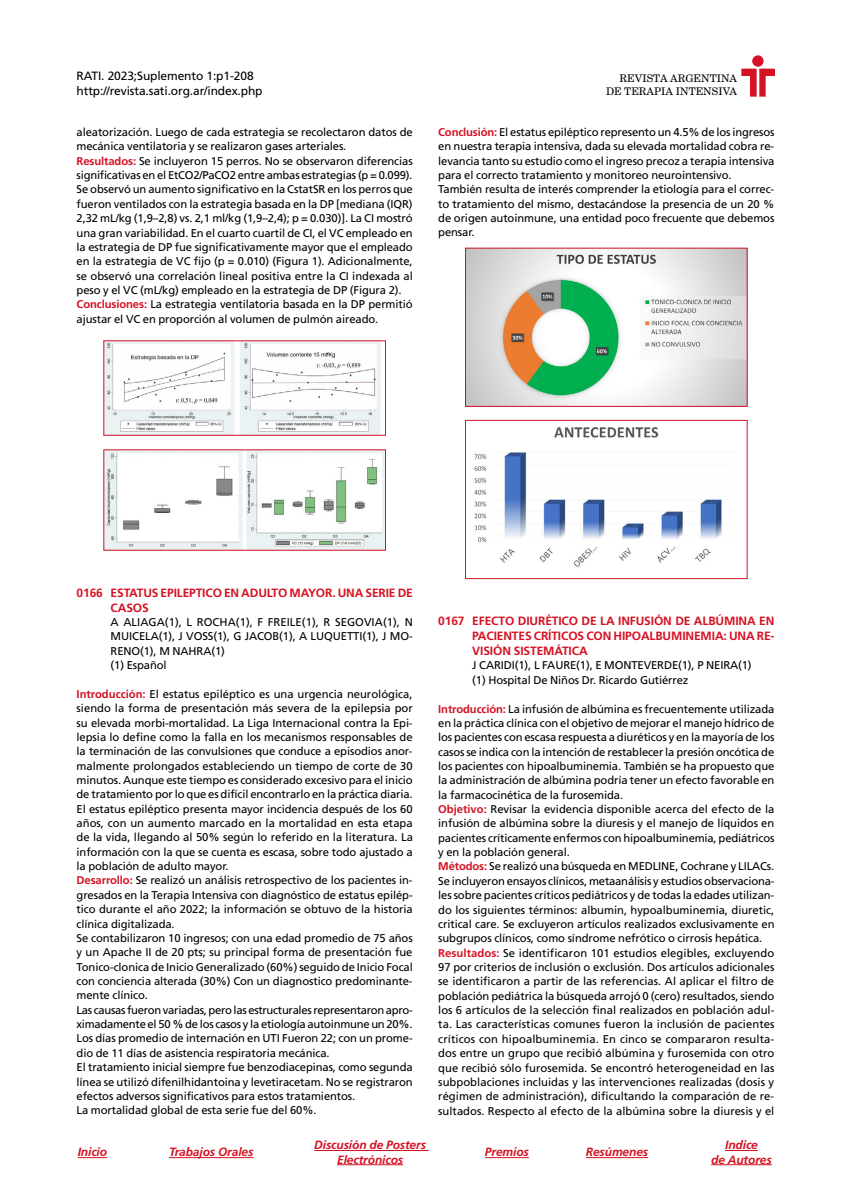
<style>
.page{position:relative;width:851px;height:1191px;background:#fff}
.page>*{position:absolute;margin:0;border:0;box-sizing:border-box;transform-origin:0 0}
.t1{font:700 12px/15.1px "Frutiger LT Std";letter-spacing:-.01em;color:#d51224}
.t2{font:italic 700 12px/14.2px "Frutiger LT Std";letter-spacing:-.01em;color:#d51224;text-align:center}
.t3{font:12px/15px "Frutiger LT Std";letter-spacing:-.01em;color:#000}
.t4{font:11.25px/14.4px "Frutiger LT Std";letter-spacing:-.01em;color:#000}
.t5{font:10.5px/12.8px "New Century Schlbk LT Std";color:#000;text-align:right}
.s1{font-weight:700;color:#d51224}
</style>
<div class="page">
<img style="left:741px;top:55px;width:33px;height:41px">
<hr style="left:314px;top:1150px;width:115px;height:1px;background:#d51224">
<hr style="left:337px;top:1164px;width:66px;height:1px;background:#d51224">
<hr style="left:169px;top:1157px;width:84px;height:1px;background:#d51224">
<hr style="left:725px;top:1150px;width:32px;height:1px;background:#d51224">
<hr style="left:711px;top:1164px;width:60px;height:1px;background:#d51224">
<svg style="left:78px;top:1157px;width:29px;height:1px"></svg>
<hr style="left:585px;top:1157px;width:63px;height:1px;background:#d51224">
<hr style="left:485px;top:1157px;width:44px;height:1px;background:#d51224">
<img style="left:105px;top:342px;width:276px;height:92px">
<div style="left:103px;top:340px;width:283px;height:96px;border:1px solid #d51224"></div>
<img style="left:105px;top:451px;width:279px;height:97px">
<img style="left:467px;top:250px;width:278px;height:155px">
<div style="left:465px;top:248px;width:282px;height:159px;border:1px solid #d51224"></div>
<img style="left:474px;top:426px;width:248px;height:141px">
<div style="left:465px;top:420px;width:282px;height:159px;border:1px solid #d51224"></div>
<p class="t3" style="left:77px;top:69px;width:187px">RATI. 2023;Suplemento 1:p1-208 http://revista.sati.org.ar/index.php</p>
<p class="t4" style="left:77px;top:125px;width:338px">aleatorización. Luego de cada estrategia se recolectaron datos de mecánica ventilatoria y se realizaron gases arteriales.<br><span class="s1">Resultados:</span> Se incluyeron 15 perros. No se observaron diferencias significativas en el EtCO2/PaCO2 entre ambas estrategias (p = 0.099).<br>Se observó un aumento significativo en la CstatSR en los perros que fueron ventilados con la estrategia basada en la DP [mediana (IQR)<br>2,32 mL/kg (1,9–2,8) vs. 2,1 ml/kg (1,9–2,4); p = 0.030)]. La CI mostró una gran variabilidad. En el cuarto cuartil de CI, el VC empleado en la estrategia de DP fue significativamente mayor que el empleado en la estrategia de VC fijo (p = 0.010) (Figura 1). Adicionalmente, se observó una correlación lineal positiva entre la CI indexada al peso y el VC (mL/kg) empleado en la estrategia de DP (Figura 2).<br><span class="s1">Conclusiones:</span> La estrategia ventilatoria basada en la DP permitió ajustar el VC en proporción al volumen de pulmón aireado.</p>
<p class="t5" style="left:606px;top:72px;width:133px">REVISTA ARGENTINA<br>DE TERAPIA INTENSIVA</p>
<p class="t4" style="left:438px;top:125px;width:338px"><span class="s1">Conclusión:</span> El estatus epiléptico represento un 4.5% de los ingresos en nuestra terapia intensiva, dada su elevada mortalidad cobra re&shy;levancia tanto su estudio como el ingreso precoz a terapia intensiva para el correcto tratamiento y monitoreo neurointensivo.<br>También resulta de interés comprender la etiología para el correc&shy;to tratamiento del mismo, destacándose la presencia de un 20 % de origen autoinmune, una entidad poco frecuente que debemos pensar.</p>
<p class="t1" style="left:111px;top:585px;width:304px;text-indent:-34px">0166 ESTATUS EPILEPTICO EN ADULTO MAYOR. UNA SERIE DE<br>CASOS</p>
<p class="t4" style="left:111px;top:615px;width:304px">A ALIAGA(1), L ROCHA(1), F FREILE(1), R SEGOVIA(1), N MUICELA(1), J VOSS(1), G JACOB(1), A LUQUETTI(1), J MO-RENO(1), M NAHRA(1)<br>(1) Español</p>
<p class="t4" style="left:77px;top:686px;width:338px"><span class="s1">Introducción:</span> El estatus epiléptico es una urgencia neurológica, siendo la forma de presentación más severa de la epilepsia por su elevada morbi-mortalidad. La Liga Internacional contra la Epi&shy;lepsia lo define como la falla en los mecanismos responsables de la terminación de las convulsiones que conduce a episodios anor&shy;malmente prolongados estableciendo un tiempo de corte de 30 minutos. Aunque este tiempo es considerado excesivo para el inicio de tratamiento por lo que es difícil encontrarlo en la práctica diaria.<br>El estatus epiléptico presenta mayor incidencia después de los 60 años, con un aumento marcado en la mortalidad en esta etapa de la vida, llegando al 50% según lo referido en la literatura. La información con la que se cuenta es escasa, sobre todo ajustado a la población de adulto mayor.<br><span class="s1">Desarrollo:</span> Se realizó un análisis retrospectivo de los pacientes in&shy;gresados en la Terapia Intensiva con diagnóstico de estatus epilép&shy;tico durante el año 2022; la información se obtuvo de la historia clínica digitalizada.<br>Se contabilizaron 10 ingresos; con una edad promedio de 75 años y un Apache II de 20 pts; su principal forma de presentación fue Tonico-clonica de Inicio Generalizado (60%) seguido de Inicio Focal con conciencia alterada (30%) Con un diagnostico predominante&shy;mente clínico.<br>Las causas fueron variadas, pero las estructurales representaron apro&shy;ximadamente el 50 % de los casos y la etiología autoinmune un 20%.<br>Los días promedio de internación en UTI Fueron 22; con un prome&shy;dio de 11 días de asistencia respiratoria mecánica.<br>El tratamiento inicial siempre fue benzodiacepinas, como segunda línea se utilizó difenilhidantoina y levetiracetam. No se registraron efectos adversos significativos para estos tratamientos.<br>La mortalidad global de esta serie fue del 60%.</p>
<p class="t1" style="left:472px;top:613px;width:304px;text-align:justify;text-indent:-34px">0167 EFECTO DIURÉTICO DE LA INFUSIÓN DE ALBÚMINA EN PACIENTES CRÍTICOS CON HIPOALBUMINEMIA: UNA RE-VISIÓN SISTEMÁTICA</p>
<p class="t4" style="left:472px;top:658px;width:281px">J CARIDI(1), L FAURE(1), E MONTEVERDE(1), P NEIRA(1) (1) Hospital De Niños Dr. Ricardo Gutiérrez</p>
<p class="t4" style="left:438px;top:701px;width:338px"><span class="s1">Introducción:</span> La infusión de albúmina es frecuentemente utilizada en la práctica clínica con el objetivo de mejorar el manejo hídrico de los pacientes con escasa respuesta a diuréticos y en la mayoría de los casos se indica con la intención de restablecer la presión oncótica de los pacientes con hipoalbuminemia. También se ha propuesto que la administración de albúmina podría tener un efecto favorable en la farmacocinética de la furosemida.<br><span class="s1">Objetivo:</span> Revisar la evidencia disponible acerca del efecto de la infusión de albúmina sobre la diuresis y el manejo de líquidos en pacientes críticamente enfermos con hipoalbuminemia, pediátricos y en la población general.<br><span class="s1">Métodos:</span> Se realizó una búsqueda en MEDLINE, Cochrane y LILACs.<br>Se incluyeron ensayos clínicos, metaanálisis y estudios observaciona&shy;les sobre pacientes críticos pediátricos y de todas la edades utilizan&shy;do los siguientes términos: albumin, hypoalbuminemia, diuretic, critical care. Se excluyeron artículos realizados exclusivamente en subgrupos clínicos, como síndrome nefrótico o cirrosis hepática.<br><span class="s1">Resultados:</span> Se identificaron 101 estudios elegibles, excluyendo 97 por criterios de inclusión o exclusión. Dos artículos adicionales se identificaron a partir de las referencias. Al aplicar el filtro de población pediátrica la búsqueda arrojó 0 (cero) resultados, siendo los 6 artículos de la selección final realizados en población adul&shy;ta. Las características comunes fueron la inclusión de pacientes críticos con hipoalbuminemia. En cinco se compararon resulta&shy;dos entre un grupo que recibió albúmina y furosemida con otro que recibió sólo furosemida. Se encontró heterogeneidad en las subpoblaciones incluidas y las intervenciones realizadas (dosis y régimen de administración), dificultando la comparación de re&shy;sultados. Respecto al efecto de la albúmina sobre la diuresis y el</p>
<p class="t2" style="left:169px;top:1145px;width:86px">Trabajos Orales</p>
<p class="t2" style="left:711px;top:1138px;width:62px">Indice<br>de Autores</p>
<p class="t2" style="left:314px;top:1138px;width:113px">Discusión de Posters<br>Electrónicos</p>
<p class="t2" style="left:78px;top:1145px;width:31px">Inicio</p>
<p class="t2" style="left:485px;top:1145px;width:45px">Premios</p>
<p class="t2" style="left:585px;top:1145px;width:64px">Resúmenes</p>
</div>
